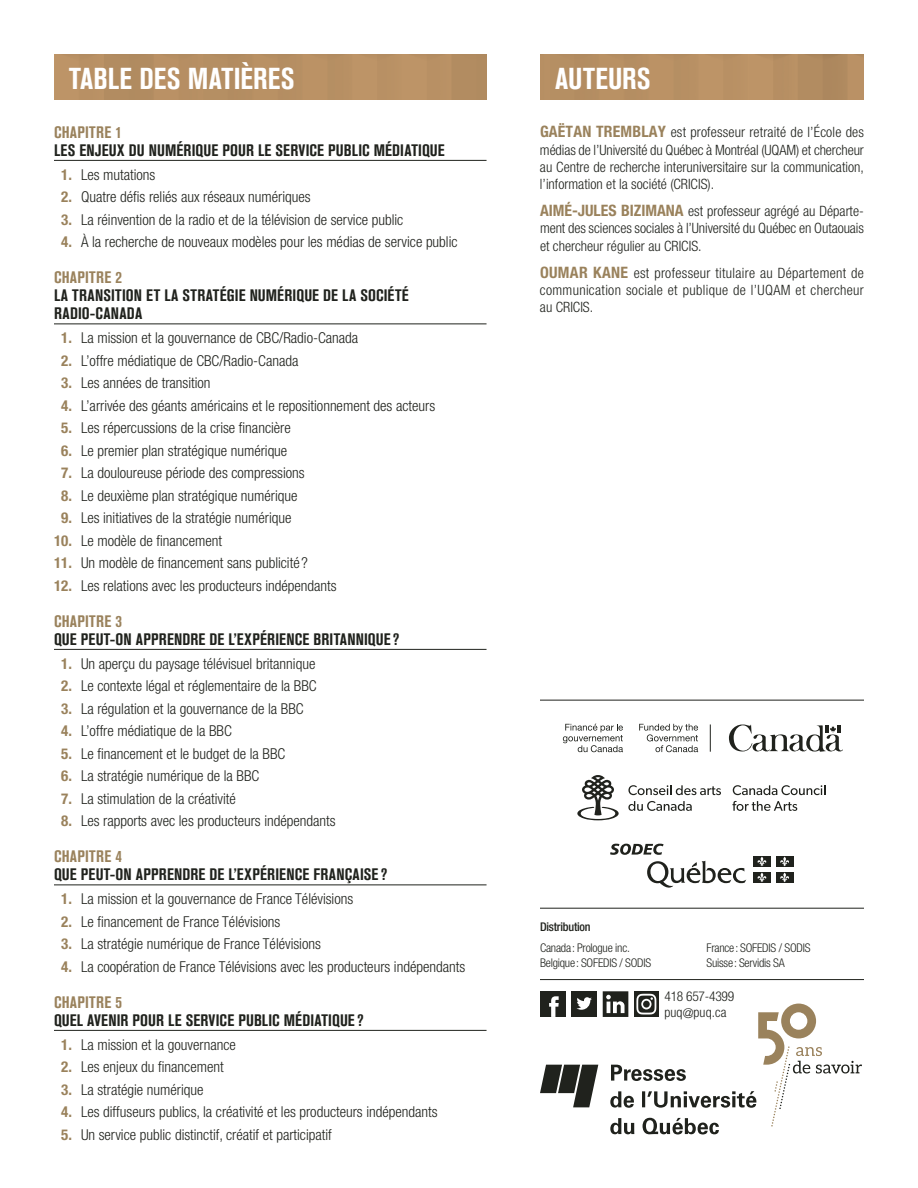
<style>
.page{position:relative;width:918px;height:1188px;background:#fff}
.page>*{position:absolute;margin:0;border:0;box-sizing:border-box;transform-origin:0 0}
.t1{font:700 condensed 30px "Akzidenz Grotesk BE";letter-spacing:.01em;color:#fff}
.t2{font:700 condensed 16.5px/18px "Akzidenz Grotesk BE";letter-spacing:.01em;color:#20221d}
.t3{font:700 condensed 16.5px "Akzidenz Grotesk BE";letter-spacing:.02em;color:#9a825c}
.t4{font:300 condensed 15px "Helvetica Neue";color:#20221d}
.t5{font:300 condensed 14.25px/17.2px "Helvetica Neue";color:#20221d;text-align:justify}
.t6{font:300 condensed 13.5px/15.9px "Helvetica Neue";letter-spacing:-.02em;color:#20221d}
.t7{font:300 condensed 12px/15px "Helvetica Neue";letter-spacing:-.02em;color:#20221d}
.t8{font:500 condensed 12px "Helvetica Neue";letter-spacing:-.02em;color:#20221d}
.s1{font-weight:700;color:#9a825c}
.s2{font-weight:700;font-size:15.75px;color:#9a825c}
</style>
<div class="page">
<div style="left:54px;top:55px;width:433px;height:45px;background:#b89064"></div>
<div style="left:540px;top:55px;width:324px;height:45px;background:#b78f63"></div>
<hr style="left:540px;top:979px;width:324px;height:1px;background:#20221d">
<svg style="left:540px;top:991px;width:322px;height:143px"></svg>
<hr style="left:540px;top:908px;width:324px;height:1px;background:#20221d">
<hr style="left:540px;top:700px;width:324px;height:1px;background:#20221d">
<svg style="left:733px;top:785px;width:92px;height:10px"></svg>
<svg style="left:732px;top:801px;width:65px;height:10px"></svg>
<svg style="left:628px;top:785px;width:93px;height:10px"></svg>
<svg style="left:628px;top:801px;width:64px;height:10px"></svg>
<svg style="left:577px;top:775px;width:42px;height:45px"></svg>
<svg style="left:729px;top:724px;width:114px;height:28px"></svg>
<svg style="left:563px;top:724px;width:60px;height:28px"></svg>
<svg style="left:639px;top:724px;width:59px;height:28px"></svg>
<svg style="left:710px;top:724px;width:1px;height:28px"></svg>
<svg style="left:647px;top:861px;width:99px;height:27px"></svg>
<div style="left:753px;top:856px;width:18px;height:11px;background:#20221d"></div>
<svg style="left:757px;top:857px;width:10px;height:9px"></svg>
<div style="left:776px;top:856px;width:17px;height:11px;background:#20221d"></div>
<svg style="left:780px;top:857px;width:9px;height:9px"></svg>
<div style="left:753px;top:872px;width:18px;height:11px;background:#20221d"></div>
<svg style="left:757px;top:873px;width:10px;height:9px"></svg>
<div style="left:776px;top:872px;width:17px;height:11px;background:#20221d"></div>
<svg style="left:780px;top:873px;width:9px;height:9px"></svg>
<svg style="left:610px;top:844px;width:54px;height:11px"></svg>
<hr style="left:54px;top:160px;width:433px;height:1px;background:#20221d">
<hr style="left:54px;top:324px;width:433px;height:1px;background:#20221d">
<hr style="left:54px;top:649px;width:433px;height:1px;background:#20221d">
<hr style="left:54px;top:885px;width:433px;height:1px;background:#20221d">
<hr style="left:54px;top:1030px;width:433px;height:1px;background:#20221d">
<h1 class="t1" style="left:69px;top:61px;width:227px">TABLE DES MATIÈRES</h1>
<p class="t3" style="left:54px;top:122px;width:69px">CHAPITRE 1</p>
<p class="t2" style="left:54px;top:141px;width:392px">LES ENJEUX DU NUMÉRIQUE POUR LE SERVICE PUBLIC MÉDIATIQUE</p>
<p class="t4" style="left:61px;top:166px;width:96px"><span class="s1">1.</span> Les mutations</p>
<p class="t4" style="left:61px;top:188px;width:251px"><span class="s1">2.</span> Quatre défis reliés aux réseaux numériques</p>
<p class="t4" style="left:61px;top:211px;width:344px"><span class="s1">3.</span> La réinvention de la radio et de la télévision de service public</p>
<p class="t4" style="left:61px;top:233px;width:398px"><span class="s1">4.</span> À la recherche de nouveaux modèles pour les médias de service public</p>
<p class="t3" style="left:54px;top:268px;width:69px">CHAPITRE 2</p>
<p class="t2" style="left:54px;top:286px;width:356px">LA TRANSITION ET LA STRATÉGIE NUMÉRIQUE DE LA SOCIÉTÉ<br>RADIO-CANADA</p>
<p class="t4" style="left:61px;top:329px;width:299px"><span class="s1">1.</span> La mission et la gouvernance de CBC/Radio-Canada</p>
<p class="t4" style="left:61px;top:352px;width:239px"><span class="s1">2.</span> L’offre médiatique de CBC/Radio-Canada</p>
<p class="t4" style="left:61px;top:374px;width:151px"><span class="s1">3.</span> Les années de transition</p>
<p class="t4" style="left:61px;top:397px;width:376px"><span class="s1">4.</span> L’arrivée des géants américains et le repositionnement des acteurs</p>
<p class="t4" style="left:61px;top:419px;width:231px"><span class="s1">5.</span> Les répercussions de la crise financière</p>
<p class="t4" style="left:61px;top:442px;width:228px"><span class="s1">6.</span> Le premier plan stratégique numérique</p>
<p class="t4" style="left:61px;top:464px;width:245px"><span class="s1">7.</span> La douloureuse période des compressions</p>
<p class="t4" style="left:61px;top:487px;width:238px"><span class="s1">8.</span> Le deuxième plan stratégique numérique</p>
<p class="t4" style="left:61px;top:509px;width:232px"><span class="s1">9.</span> Les initiatives de la stratégie numérique</p>
<p class="t4" style="left:54px;top:532px;width:170px"><span class="s1">10.</span> Le modèle de financement</p>
<p class="t4" style="left:54px;top:554px;width:255px"><span class="s1">11.</span> Un modèle de financement sans publicité ?</p>
<p class="t4" style="left:54px;top:577px;width:284px"><span class="s1">12.</span> Les relations avec les producteurs indépendants</p>
<p class="t3" style="left:54px;top:611px;width:69px">CHAPITRE 3</p>
<p class="t2" style="left:54px;top:630px;width:347px">QUE PEUT-ON APPRENDRE DE L’EXPÉRIENCE BRITANNIQUE ?</p>
<p class="t4" style="left:61px;top:655px;width:256px"><span class="s1">1.</span> Un aperçu du paysage télévisuel britannique</p>
<p class="t4" style="left:61px;top:677px;width:257px"><span class="s1">2.</span> Le contexte légal et réglementaire de la BBC</p>
<p class="t4" style="left:61px;top:700px;width:244px"><span class="s1">3.</span> La régulation et la gouvernance de la BBC</p>
<p class="t4" style="left:61px;top:722px;width:172px"><span class="s1">4.</span> L’offre médiatique de la BBC</p>
<p class="t4" style="left:61px;top:745px;width:226px"><span class="s1">5.</span> Le financement et le budget de la BBC</p>
<p class="t4" style="left:61px;top:767px;width:200px"><span class="s1">6.</span> La stratégie numérique de la BBC</p>
<p class="t4" style="left:61px;top:790px;width:176px"><span class="s1">7.</span> La stimulation de la créativité</p>
<p class="t4" style="left:61px;top:812px;width:276px"><span class="s1">8.</span> Les rapports avec les producteurs indépendants</p>
<p class="t3" style="left:54px;top:847px;width:69px">CHAPITRE 4</p>
<p class="t2" style="left:54px;top:865px;width:335px">QUE PEUT-ON APPRENDRE DE L’EXPÉRIENCE FRANÇAISE ?</p>
<p class="t4" style="left:61px;top:890px;width:294px"><span class="s1">1.</span> La mission et la gouvernance de France Télévisions</p>
<p class="t4" style="left:61px;top:913px;width:221px"><span class="s1">2.</span> Le financement de France Télévisions</p>
<p class="t4" style="left:61px;top:935px;width:261px"><span class="s1">3.</span> La stratégie numérique de France Télévisions</p>
<p class="t4" style="left:61px;top:958px;width:406px"><span class="s1">4.</span> La coopération de France Télévisions avec les producteurs indépendants</p>
<p class="t3" style="left:54px;top:992px;width:69px">CHAPITRE 5</p>
<p class="t2" style="left:54px;top:1011px;width:311px">QUEL AVENIR POUR LE SERVICE PUBLIC MÉDIATIQUE ?</p>
<p class="t4" style="left:61px;top:1036px;width:176px"><span class="s1">1.</span> La mission et la gouvernance</p>
<p class="t4" style="left:61px;top:1058px;width:164px"><span class="s1">2.</span> Les enjeux du financement</p>
<p class="t4" style="left:61px;top:1081px;width:144px"><span class="s1">3.</span> La stratégie numérique</p>
<p class="t4" style="left:61px;top:1103px;width:378px"><span class="s1">4.</span> Les diffuseurs publics, la créativité et les producteurs indépendants</p>
<p class="t4" style="left:61px;top:1126px;width:272px"><span class="s1">5.</span> Un service public distinctif, créatif et participatif</p>
<h1 class="t1" style="left:555px;top:61px;width:97px">AUTEURS</h1>
<p class="t5" style="left:540px;top:124px;width:326px"><span class="s2">GAËTAN TREMBLAY</span> est professeur retraité de l’École des médias de l’Université du Québec à Montréal (UQAM) et chercheur au Centre de recherche interuniversitaire sur la communication, l’information et la société (CRICIS).</p>
<p class="t5" style="left:540px;top:202px;width:326px"><span class="s2">AIMÉ-JULES BIZIMANA</span> est professeur agrégé au Départe&shy;ment des sciences sociales à l’Université du Québec en Outaouais et chercheur régulier au CRICIS.</p>
<p class="t5" style="left:540px;top:264px;width:325px"><span class="s2">OUMAR KANE</span> est professeur titulaire au Département de communication sociale et publique de l’UQAM et chercheur au CRICIS.</p>
<p class="t8" style="left:540px;top:919px;width:52px">Distribution</p>
<p class="t7" style="left:540px;top:940px;width:113px">Canada: Prologue inc.<br>Belgique: SOFEDIS / SODIS</p>
<p class="t7" style="left:706px;top:940px;width:105px">France: SOFEDIS / SODIS<br>Suisse: Servidis SA</p>
<p class="t6" style="left:664px;top:988px;width:71px">418 657-4399 puq@puq.ca</p>
</div>
